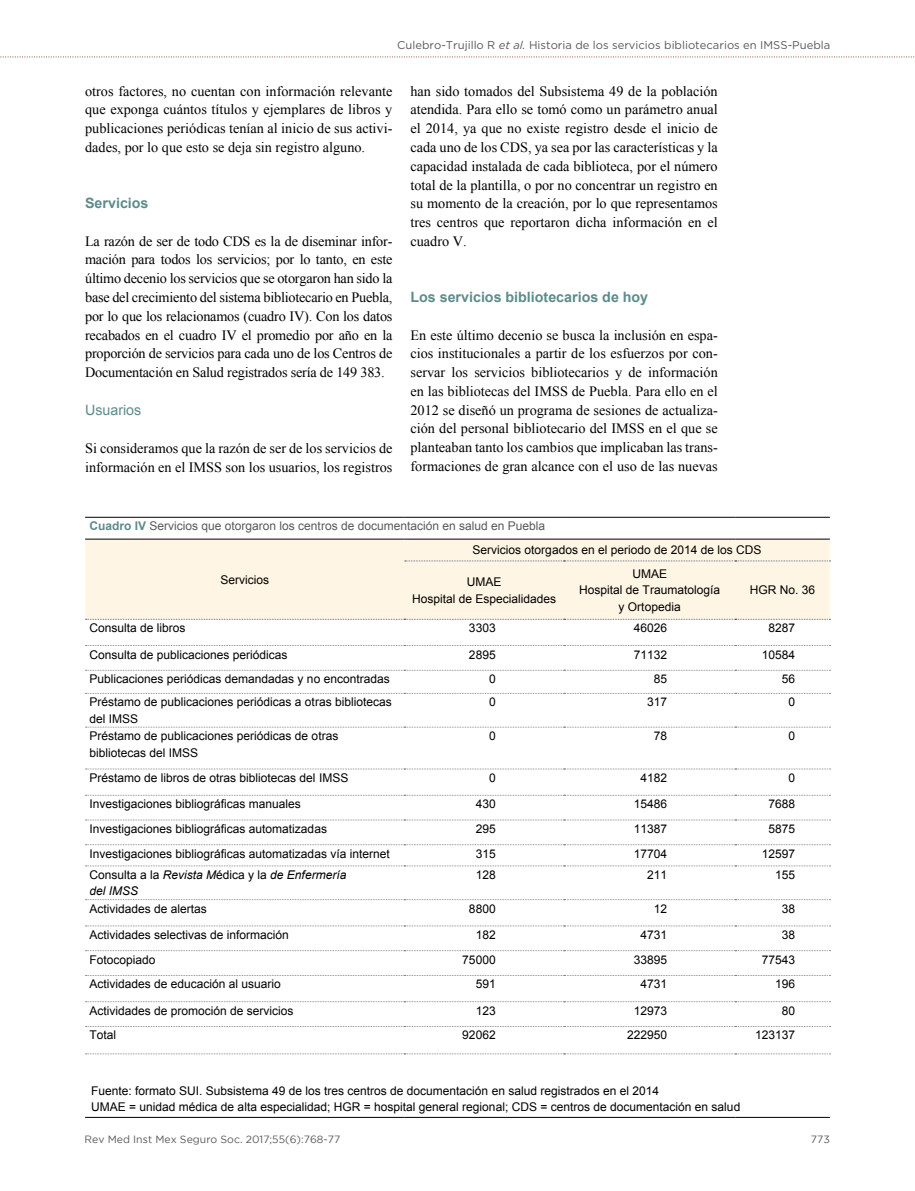
<style>
.page{position:relative;width:915px;height:1191px;background:#fff}
.page>*{position:absolute;margin:0;border:0;box-sizing:border-box;transform-origin:0 0}
.t1{font:14.25px/18.8px "Times New Roman";color:#000;text-align:justify}
.t2{font:700 14.25px "Arial";color:#5d8b8b}
.t3{font:14.25px "Arial";color:#5d8b8b}
.t4{font:12px/16.5px "Arial";color:#000}
.t5{font:12px "Arial";color:#58595b}
.t6{font:italic 12px/16.5px "Arial";color:#000}
.t7{font:11.25px "Gotham";color:#58595b}
.t8{font:10.5px "Gotham";color:#58595b}
.s1{font-style:italic}
.s2{font-weight:700;color:#5d8b8b}
.s3{font-style:normal}
</style>
<div class="page">
<svg style="left:0;top:56px;width:915px;height:1px"></svg>
<div style="left:85px;top:540px;width:744px;height:79px;background:#fff5e4"></div>
<svg style="left:404px;top:560px;width:426px;height:1px"></svg>
<svg style="left:85px;top:645px;width:745px;height:1px"></svg>
<svg style="left:85px;top:670px;width:745px;height:1px"></svg>
<svg style="left:85px;top:693px;width:745px;height:1px"></svg>
<svg style="left:85px;top:726px;width:745px;height:1px"></svg>
<svg style="left:85px;top:768px;width:745px;height:1px"></svg>
<svg style="left:85px;top:795px;width:745px;height:1px"></svg>
<svg style="left:85px;top:819px;width:745px;height:1px"></svg>
<svg style="left:85px;top:844px;width:745px;height:1px"></svg>
<svg style="left:85px;top:865px;width:745px;height:1px"></svg>
<svg style="left:85px;top:899px;width:745px;height:1px"></svg>
<svg style="left:85px;top:925px;width:745px;height:1px"></svg>
<svg style="left:85px;top:950px;width:745px;height:1px"></svg>
<svg style="left:85px;top:975px;width:745px;height:1px"></svg>
<svg style="left:85px;top:1001px;width:745px;height:1px"></svg>
<svg style="left:85px;top:1026px;width:745px;height:1px"></svg>
<svg style="left:85px;top:619px;width:745px;height:1px"></svg>
<hr style="left:85px;top:517px;width:319px;height:1px;background:#000">
<hr style="left:404px;top:517px;width:159px;height:1px;background:#000">
<hr style="left:563px;top:517px;width:172px;height:1px;background:#000">
<hr style="left:735px;top:517px;width:94px;height:1px;background:#000">
<hr style="left:85px;top:539px;width:319px;height:1px;background:#000">
<hr style="left:404px;top:539px;width:159px;height:1px;background:#000">
<hr style="left:563px;top:539px;width:172px;height:1px;background:#000">
<hr style="left:735px;top:539px;width:94px;height:1px;background:#000">
<svg style="left:85px;top:1053px;width:745px;height:1px"></svg>
<hr style="left:85px;top:1117px;width:319px;height:1px;background:#000">
<hr style="left:404px;top:1117px;width:159px;height:1px;background:#000">
<hr style="left:563px;top:1117px;width:172px;height:1px;background:#000">
<hr style="left:735px;top:1117px;width:94px;height:1px;background:#000">
<p class="t7" style="left:397px;top:38px;width:434px">Culebro-Trujillo R <span class="s1">et al.</span> Historia de los servicios bibliotecarios en IMSS-Puebla</p>
<p class="t1" style="left:85px;top:81px;width:309px">otros factores, no cuentan con información relevante que exponga cuántos títulos y ejemplares de libros y publicaciones periódicas tenían al inicio de sus activi&shy;dades, por lo que esto se deja sin registro alguno.</p>
<p class="t2" style="left:85px;top:194px;width:65px">Servicios</p>
<p class="t1" style="left:85px;top:231px;width:309px">La razón de ser de todo CDS es la de diseminar infor&shy;mación para todos los servicios; por lo tanto, en este último decenio los servicios que se otorgaron han sido la base del crecimiento del sistema bibliotecario en Puebla, por lo que los relacionamos (cuadro IV). Con los datos recabados en el cuadro IV el promedio por año en la proporción de servicios para cada uno de los Centros de Documentación en Salud registrados sería de 149 383.</p>
<p class="t3" style="left:85px;top:401px;width:58px">Usuarios</p>
<p class="t1" style="left:85px;top:438px;width:309px">Si consideramos que la razón de ser de los servicios de información en el IMSS son los usuarios, los registros</p>
<p class="t1" style="left:410px;top:81px;width:309px">han sido tomados del Subsistema 49 de la población atendida. Para ello se tomó como un parámetro anual el 2014, ya que no existe registro desde el inicio de cada uno de los CDS, ya sea por las características y la capacidad instalada de cada biblioteca, por el número total de la plantilla, o por no concentrar un registro en su momento de la creación, por lo que representamos tres centros que reportaron dicha información en el cuadro V.</p>
<p class="t2" style="left:410px;top:287px;width:239px">Los servicios bibliotecarios de hoy</p>
<p class="t1" style="left:410px;top:325px;width:309px">En este último decenio se busca la inclusión en espa&shy;cios institucionales a partir de los esfuerzos por con&shy;servar los servicios bibliotecarios y de información en las bibliotecas del IMSS de Puebla. Para ello en el 2012 se diseñó un programa de sesiones de actualiza&shy;ción del personal bibliotecario del IMSS en el que se planteaban tanto los cambios que implicaban las trans&shy;formaciones de gran alcance con el uso de las nuevas</p>
<p class="t5" style="left:89px;top:518px;width:457px"><span class="s2">Cuadro IV</span> Servicios que otorgaron los centros de documentación en salud en Puebla</p>
<p class="t4" style="left:220px;top:571px;width:50px">Servicios</p>
<p class="t4" style="left:472px;top:542px;width:290px">Servicios otorgados en el periodo de 2014 de los CDS</p>
<p class="t4" style="left:412px;top:574px;width:146px;text-align:center">UMAE<br>Hospital de Especialidades</p>
<p class="t4" style="left:579px;top:565px;width:142px;text-align:center">UMAE<br>Hospital de Traumatología y Ortopedia</p>
<p class="t4" style="left:749px;top:582px;width:67px">HGR No. 36</p>
<p class="t4" style="left:89px;top:620px;width:98px">Consulta de libros</p>
<p class="t4" style="left:469px;top:620px;width:28px">3303</p>
<p class="t4" style="left:633px;top:620px;width:35px">46026</p>
<p class="t4" style="left:768px;top:620px;width:28px">8287</p>
<p class="t4" style="left:89px;top:646px;width:200px">Consulta de publicaciones periódicas</p>
<p class="t4" style="left:469px;top:646px;width:28px">2895</p>
<p class="t4" style="left:633px;top:646px;width:35px">71132</p>
<p class="t4" style="left:761px;top:646px;width:35px">10584</p>
<p class="t4" style="left:89px;top:671px;width:302px">Publicaciones periódicas demandadas y no encontradas</p>
<p class="t4" style="left:489px;top:671px;width:8px">0</p>
<p class="t4" style="left:653px;top:671px;width:15px">85</p>
<p class="t4" style="left:781px;top:671px;width:15px">56</p>
<p class="t4" style="left:89px;top:694px;width:304px">Préstamo de publicaciones periódicas a otras bibliotecas del IMSS</p>
<p class="t4" style="left:489px;top:694px;width:8px">0</p>
<p class="t4" style="left:647px;top:694px;width:22px">317</p>
<p class="t4" style="left:788px;top:694px;width:8px">0</p>
<p class="t4" style="left:89px;top:728px;width:250px">Préstamo de publicaciones periódicas de otras bibliotecas del IMSS</p>
<p class="t4" style="left:489px;top:728px;width:8px">0</p>
<p class="t4" style="left:653px;top:728px;width:15px">78</p>
<p class="t4" style="left:788px;top:728px;width:8px">0</p>
<p class="t4" style="left:89px;top:769px;width:260px">Préstamo de libros de otras bibliotecas del IMSS</p>
<p class="t4" style="left:489px;top:769px;width:8px">0</p>
<p class="t4" style="left:640px;top:769px;width:28px">4182</p>
<p class="t4" style="left:788px;top:769px;width:8px">0</p>
<p class="t4" style="left:89px;top:796px;width:213px">Investigaciones bibliográficas manuales</p>
<p class="t4" style="left:475px;top:796px;width:22px">430</p>
<p class="t4" style="left:633px;top:796px;width:35px">15486</p>
<p class="t4" style="left:768px;top:796px;width:28px">7688</p>
<p class="t4" style="left:89px;top:820px;width:239px">Investigaciones bibliográficas automatizadas</p>
<p class="t4" style="left:475px;top:820px;width:22px">295</p>
<p class="t4" style="left:633px;top:820px;width:35px">11387</p>
<p class="t4" style="left:768px;top:820px;width:28px">5875</p>
<p class="t4" style="left:89px;top:845px;width:302px">Investigaciones bibliográficas automatizadas vía internet</p>
<p class="t4" style="left:475px;top:845px;width:22px">315</p>
<p class="t4" style="left:633px;top:845px;width:35px">17704</p>
<p class="t4" style="left:761px;top:845px;width:35px">12597</p>
<p class="t6" style="left:89px;top:866px;width:258px"><span class="s3">Consulta a la</span> Revista M<span class="s3">édica y la</span> de Enfermería del IMSS</p>
<p class="t4" style="left:475px;top:866px;width:22px">128</p>
<p class="t4" style="left:647px;top:866px;width:22px">211</p>
<p class="t4" style="left:774px;top:866px;width:22px">155</p>
<p class="t4" style="left:89px;top:900px;width:119px">Actividades de alertas</p>
<p class="t4" style="left:469px;top:900px;width:28px">8800</p>
<p class="t4" style="left:653px;top:900px;width:15px">12</p>
<p class="t4" style="left:781px;top:900px;width:15px">38</p>
<p class="t4" style="left:89px;top:926px;width:201px">Actividades selectivas de información</p>
<p class="t4" style="left:475px;top:926px;width:22px">182</p>
<p class="t4" style="left:640px;top:926px;width:28px">4731</p>
<p class="t4" style="left:781px;top:926px;width:15px">38</p>
<p class="t4" style="left:89px;top:951px;width:68px">Fotocopiado</p>
<p class="t4" style="left:462px;top:951px;width:35px">75000</p>
<p class="t4" style="left:633px;top:951px;width:35px">33895</p>
<p class="t4" style="left:761px;top:951px;width:35px">77543</p>
<p class="t4" style="left:89px;top:976px;width:193px">Actividades de educación al usuario</p>
<p class="t4" style="left:475px;top:976px;width:22px">591</p>
<p class="t4" style="left:640px;top:976px;width:28px">4731</p>
<p class="t4" style="left:774px;top:976px;width:22px">196</p>
<p class="t4" style="left:89px;top:1002px;width:206px">Actividades de promoción de servicios</p>
<p class="t4" style="left:475px;top:1002px;width:22px">123</p>
<p class="t4" style="left:633px;top:1002px;width:35px">12973</p>
<p class="t4" style="left:781px;top:1002px;width:15px">80</p>
<p class="t4" style="left:89px;top:1027px;width:28px">Total</p>
<p class="t4" style="left:462px;top:1027px;width:35px">92062</p>
<p class="t4" style="left:627px;top:1027px;width:42px">222950</p>
<p class="t4" style="left:754px;top:1027px;width:42px">123137</p>
<p class="t4" style="left:91px;top:1082px;width:650px">Fuente: formato SUI. Subsistema 49 de los tres centros de documentación en salud registrados en el 2014<br>UMAE = unidad médica de alta especialidad; HGR = hospital general regional; CDS = centros de documentación en salud</p>
<p class="t8" style="left:85px;top:1133px;width:257px">Rev Med Inst Mex Seguro Soc. 2017;55(6):768-77</p>
<p class="t8" style="left:810px;top:1133px;width:20px">773</p>
</div>
